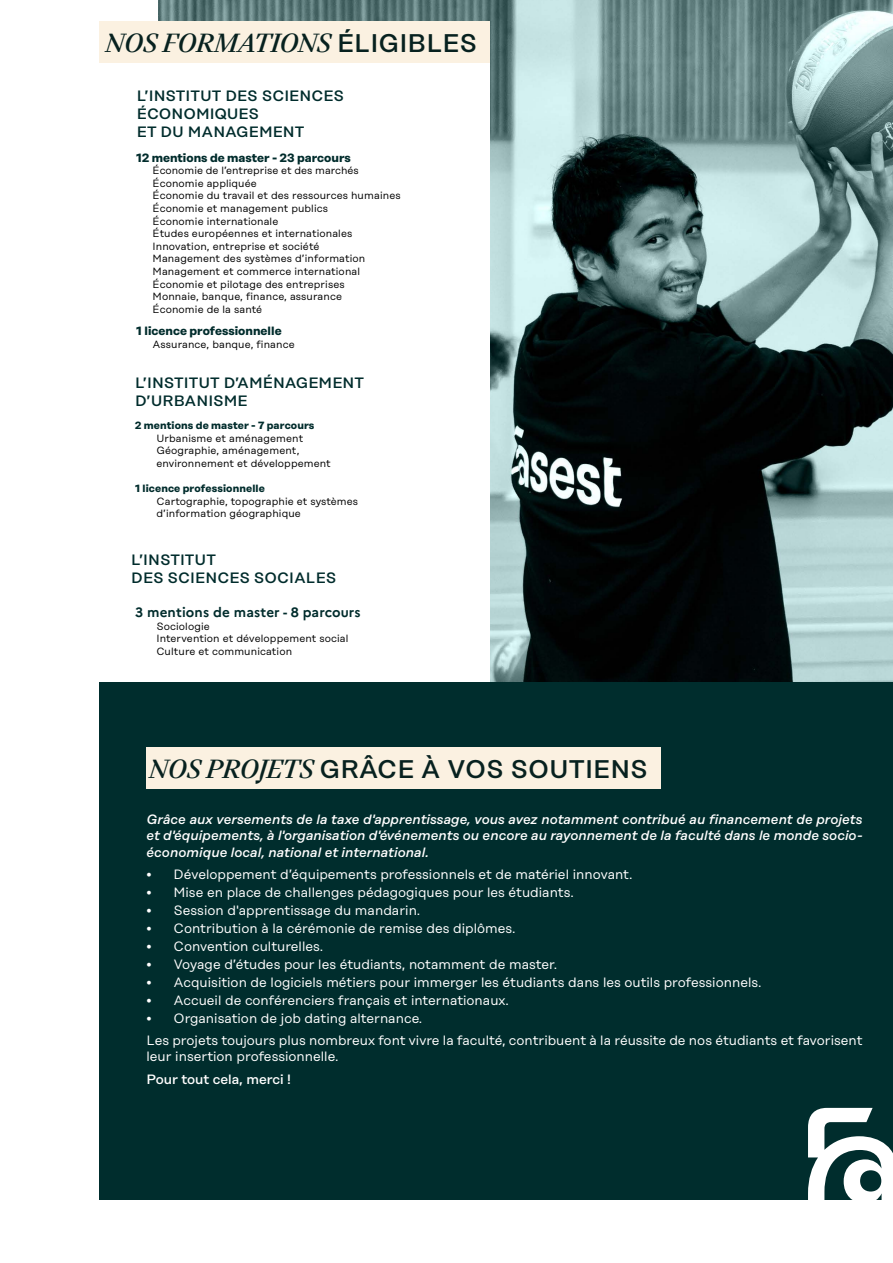
<style>
.page{position:relative;width:893px;height:1263px;background:#fff}
.page>*{position:absolute;margin:0;border:0;box-sizing:border-box;transform-origin:0 0}
.t1{font:500 25.5px "Rational Display";color:#07211f}
.t2{font:italic 500 25.5px "Eliza";color:#07211f}
.t3{font:500 15px/18px "Rational Display";color:#002c2c}
.t4{font:13.5px/22.2px "Rational Display";color:#fff}
.t5{font:italic 500 13.5px/16.2px "Rational Display";color:#fff;text-align:justify}
.t6{font:700 13.5px "Marianne";letter-spacing:.01em;color:#002c2c}
.t7{font:500 13.5px "Rational Display";color:#fff}
.t8{font:700 12px "Rational Display";color:#002c2c}
.t9{font:10.5px/12.6px "Rational Display";letter-spacing:.01em;color:#000}
.t10{font:700 10.5px "Rational Display";letter-spacing:.01em;color:#002c2c}
.s1{font-family:"Rational Display";font-style:normal}
.s2{font-family:"Eliza";font-style:italic}
</style>
<div class="page">
<img style="left:158px;top:0;width:735px;height:682px">
<div style="left:100px;top:62px;width:390px;height:620px;background:#fff"></div>
<div style="left:100px;top:21px;width:390px;height:41px;background:#fbf1e1"></div>
<div style="left:100px;top:682px;width:793px;height:518px;background:#002d2d"></div>
<div style="left:146px;top:747px;width:515px;height:42px;background:#fbf1e1"></div>
<svg style="left:808px;top:1108px;width:85px;height:92px"></svg>
<h1 class="t2" style="left:106px;top:27px;width:373px">NOS FORMATIONS <span class="s1">ÉLIGIBLES</span></h1>
<h2 class="t3" style="left:137px;top:86px;width:209px">L’INSTITUT DES SCIENCES<br>ÉCONOMIQUES<br>ET DU MANAGEMENT</h2>
<p class="t8" style="left:136px;top:150px;width:216px">12 mentions de master - 23 parcours</p>
<p class="t9" style="left:153px;top:164px;width:250px">Économie de l’entreprise et des marchés Économie appliquée<br>Économie du travail et des ressources humaines Économie et management publics<br>Économie internationale<br>Études européennes et internationales Innovation, entreprise et société<br>Management des systèmes d’information Management et commerce international Économie et pilotage des entreprises<br>Monnaie, banque, finance, assurance<br>Économie de la santé</p>
<p class="t8" style="left:136px;top:324px;width:147px">1 licence professionnelle</p>
<p class="t9" style="left:153px;top:338px;width:144px">Assurance, banque, finance</p>
<h2 class="t3" style="left:135px;top:374px;width:230px">L’INSTITUT D’AMÉNAGEMENT<br>D’URBANISME</h2>
<p class="t10" style="left:135px;top:419px;width:181px">2 mentions de master - 7 parcours</p>
<p class="t9" style="left:156px;top:432px;width:176px">Urbanisme et aménagement<br>Géographie, aménagement, environnement et développement</p>
<p class="t10" style="left:135px;top:482px;width:131px">1 licence professionnelle</p>
<p class="t9" style="left:156px;top:495px;width:203px">Cartographie, topographie et systèmes d’information géographique</p>
<h2 class="t3" style="left:131px;top:550px;width:207px">L’INSTITUT<br>DES SCIENCES SOCIALES</h2>
<p class="t6" style="left:135px;top:602px;width:227px">3 mentions de master - 8 parcours</p>
<p class="t9" style="left:156px;top:619px;width:194px">Sociologie<br>Intervention et développement social<br>Culture et communication</p>
<h1 class="t1" style="left:150px;top:754px;width:500px"><span class="s2">NOS PROJETS</span> GRÂCE À VOS SOUTIENS</h1>
<p class="t5" style="left:146px;top:811px;width:718px">Grâce aux versements de la taxe d'apprentissage, vous avez notamment contribué au financement de projets et d'équipements, à l'organisation d'événements ou encore au rayonnement de la faculté dans le monde socio&shy;économique local, national et international.</p>
<p class="t4" style="left:146px;top:863px;width:488px">• Développement d’équipements professionnels et de matériel innovant.</p>
<p class="t4" style="left:146px;top:881px;width:429px">• Mise en place de challenges pédagogiques pour les étudiants.</p>
<p class="t4" style="left:146px;top:899px;width:275px">• Session d'apprentissage du mandarin.</p>
<p class="t4" style="left:146px;top:917px;width:371px">• Contribution à la cérémonie de remise des diplômes.</p>
<p class="t4" style="left:146px;top:935px;width:178px">• Convention culturelles.</p>
<p class="t4" style="left:146px;top:953px;width:412px">• Voyage d’études pour les étudiants, notamment de master.</p>
<p class="t4" style="left:146px;top:971px;width:617px">• Acquisition de logiciels métiers pour immerger les étudiants dans les outils professionnels.</p>
<p class="t4" style="left:146px;top:989px;width:364px">• Accueil de conférenciers français et internationaux.</p>
<p class="t4" style="left:146px;top:1007px;width:717px">• Organisation de job dating alternance.<br>Les projets toujours plus nombreux font vivre la faculté, contribuent à la réussite de nos étudiants et favorisent</p>
<p class="t4" style="left:146px;top:1045px;width:193px">leur insertion professionnelle.</p>
<p class="t7" style="left:146px;top:1071px;width:146px">Pour tout cela, merci !</p>
</div>
